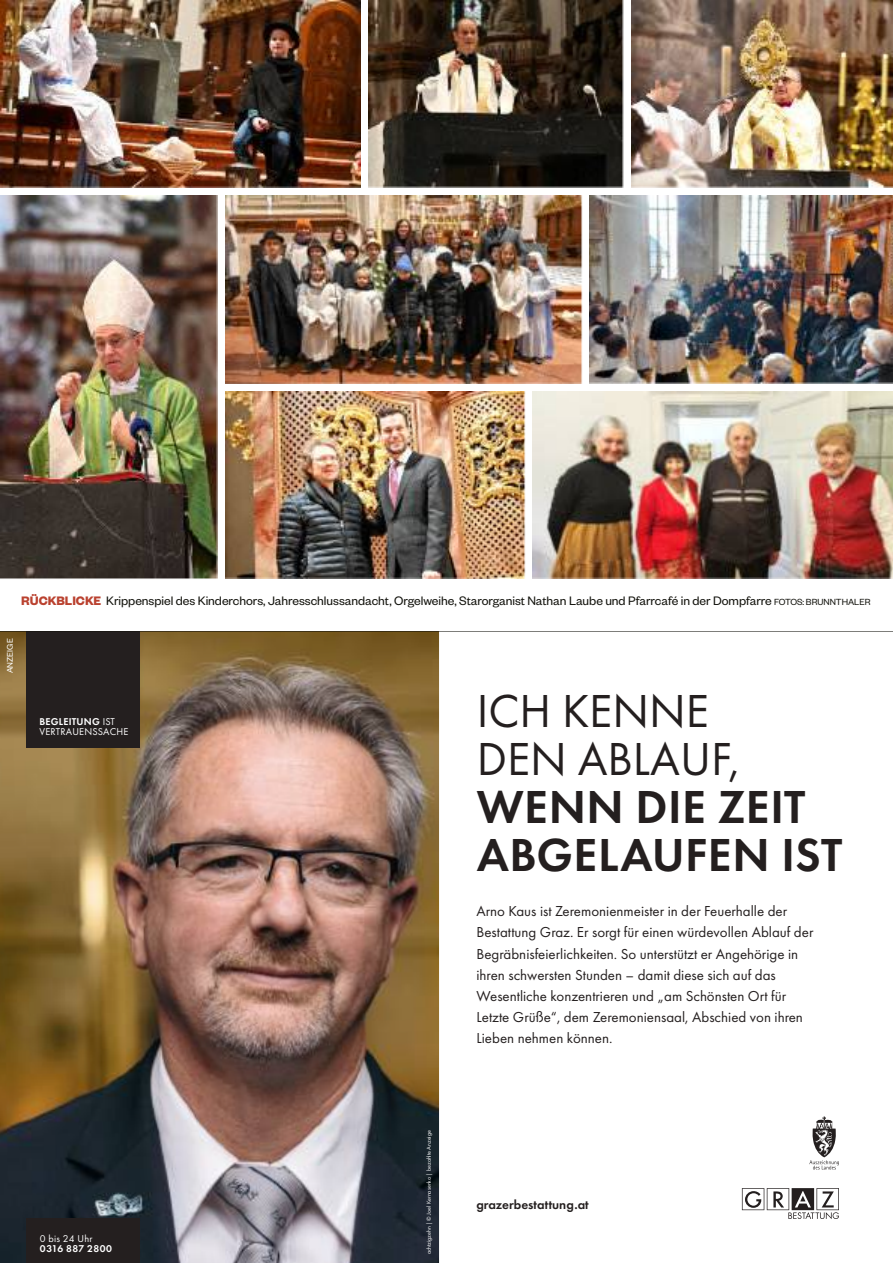
<style>
.page{position:relative;width:893px;height:1263px;background:#fff}
.page>*{position:absolute;margin:0;border:0;box-sizing:border-box;transform-origin:0 0}
.t1{font:600 48px/48px "Futura PT";letter-spacing:.01em;color:#241f1f}
.t2{font:48px/48px "Futura PT";color:#241f1f}
.t3{font:15px/21.1px "Futura PT";color:#241f1f}
.t4{font:13.5px "Founders Grotesk";color:#12120c}
.t5{font:600 13.2px "Futura PT";color:#241f1f}
.t6{font:10.2px/10.2px "Futura PT";letter-spacing:.02em;color:#fff}
.t7{font:600 10.2px "Futura PT";letter-spacing:.035em;color:#fff}
.t8{font:9.75px "Founders Grotesk";color:#12120c}
.t9{font:9px "Founders Grotesk";letter-spacing:.01em;color:#fff}
.t10{font:6px "Futura PT";color:#fff}
.s1{font-weight:700;color:#ba4230}
.s2{font-weight:600}
</style>
<div class="page">
<img style="left:0;top:0;width:360px;height:188px">
<img style="left:0;top:196px;width:218px;height:383px">
<img style="left:225px;top:196px;width:357px;height:187px">
<img style="left:225px;top:391px;width:300px;height:188px">
<img style="left:533px;top:391px;width:360px;height:188px">
<img style="left:590px;top:196px;width:303px;height:187px">
<img style="left:631px;top:0;width:262px;height:188px">
<img style="left:369px;top:0;width:255px;height:188px">
<img style="left:0;top:631px;width:893px;height:632px">
<p class="t4" style="left:21px;top:592px;width:752px"><span class="s1">RÜCKBLICKE</span> Krippenspiel des Kinderchors, Jahresschlussandacht, Orgelweihe, Starorganist Nathan Laube und Pfarrcafé in der Dompfarre</p>
<p class="t8" style="left:774px;top:596px;width:98px">FOTOS: BRUNNTHALER</p>
<p class="t9" style="left:4px;top:673px;width:37px;rotate:-90deg">ANZEIGE</p>
<p class="t6" style="left:40px;top:716px;width:90px"><span class="s2">BEGLEITUNG</span> IST<br>VERTRAUENSSACHE</p>
<h1 class="t2" style="left:477px;top:686px;width:265px">ICH KENNE<br>DEN ABLAUF,</h1>
<h1 class="t1" style="left:477px;top:782px;width:367px">WENN DIE ZEIT<br>ABGELAUFEN IST</h1>
<p class="t3" style="left:476px;top:901px;width:338px">Arno Kaus ist Zeremonienmeister in der Feuerhalle der Bestattung Graz. Er sorgt für einen würdevollen Ablauf der Begräbnisfeierlichkeiten. So unterstützt er Angehörige in ihren schwersten Stunden – damit diese sich auf das Wesentliche konzentrieren und „am Schönsten Ort für Letzte Grüße“, dem Zeremoniensaal, Abschied von ihren Lieben nehmen können.</p>
<p class="t6" style="left:40px;top:1233px;width:54px">0 bis 24 Uhr</p>
<p class="t7" style="left:40px;top:1242px;width:74px">0316 887 2800</p>
<p class="t10" style="left:425px;top:1254px;width:126px;rotate:-90deg">achtzigzehn | © Joel Kernasenko | bezahlte Anzeige</p>
<p class="t5" style="left:476px;top:1196px;width:114px">grazerbestattung.at</p>
</div>
